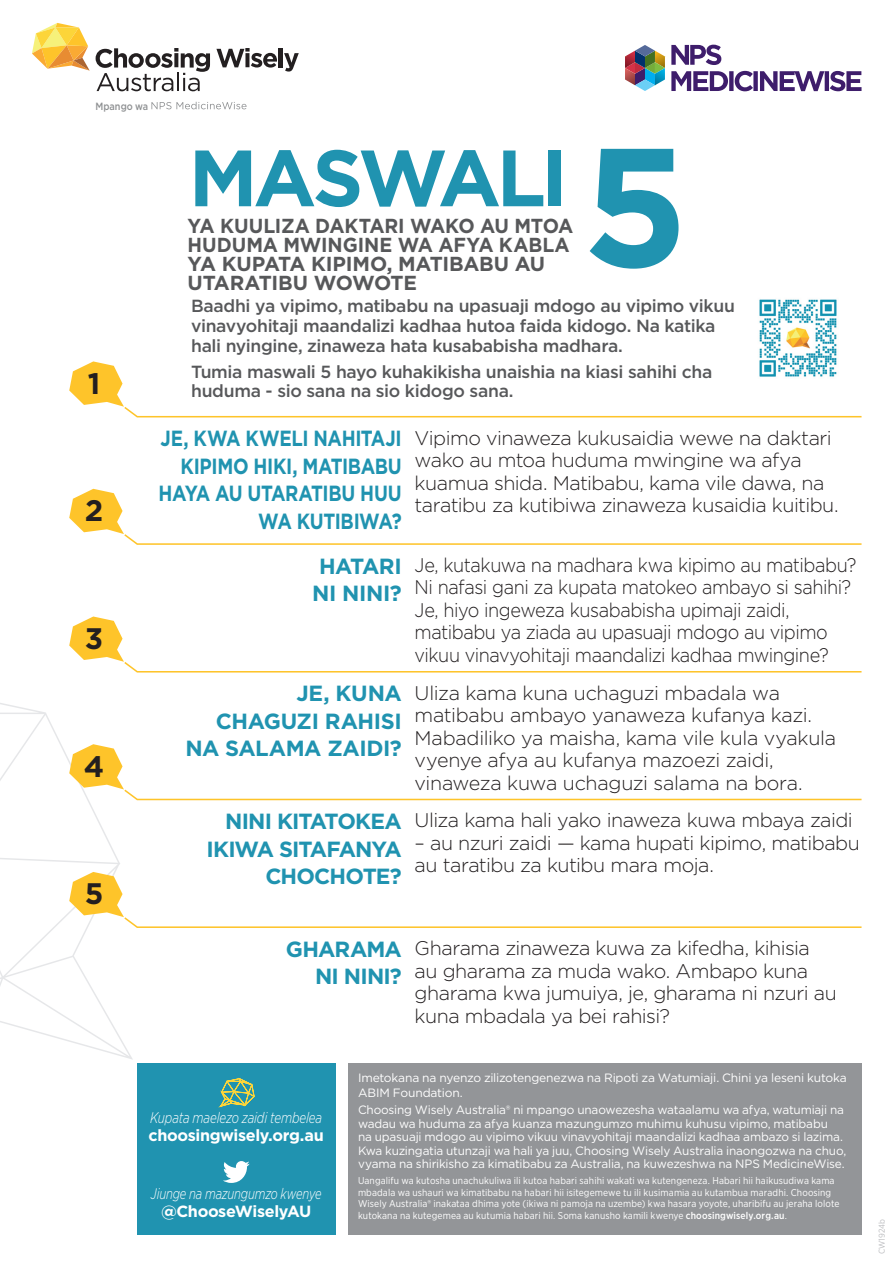
<style>
.page{position:relative;width:893px;height:1263px;background:#fff}
.page>*{position:absolute;margin:0;border:0;box-sizing:border-box;transform-origin:0 0}
.t1{font:700 79.65px "Gotham";letter-spacing:-.06em;color:#2093b0}
.t2{font:700 29.7px "Gotham";color:#231f20}
.t3{font:700 21.9px "Gotham";letter-spacing:-.025em;color:#2093b0}
.t4{font:700 21.9px/27.5px "Gotham";letter-spacing:-.025em;color:#2093b0;text-align:right;scale:.84 1}
.t5{font:700 21.9px "Gotham";letter-spacing:-.045em;color:#2093b0}
.t6{font:700 20.25px/18.8px "Gotham";letter-spacing:-.01em;color:#57585a;scale:.95 1}
.t7{font:300 19.8px/22.5px "Gotham";letter-spacing:-.025em;color:#231f20}
.t8{font:300 19.8px/22.5px "Gotham";letter-spacing:-.025em;color:#231f20;scale:.92 1}
.t9{font:500 17.55px/19.8px "Gotham";letter-spacing:-.02em;color:#57585a}
.t10{font:700 16.2px "Gotham";letter-spacing:-.025em;color:#fff}
.t11{font:italic 300 15.3px "Gotham Narrow";letter-spacing:-.01em;color:#fff;scale:.87 1}
.t12{font:italic 300 15.3px "Gotham Narrow";letter-spacing:-.01em;color:#fff;scale:.84 1}
.t13{font:12px/13.5px "Gotham";letter-spacing:-.015em;color:#fff}
.t14{font:500 10.5px "Gotham";letter-spacing:.005em;color:#8e9092;scale:.87 1}
.t15{font:9.9px/11.6px "Gotham Narrow";letter-spacing:.01em;color:#fff}
.t16{font:8.55px "Gotham Narrow";color:#bcbdc0}
.s1{font-weight:500}
</style>
<div class="page">
<svg style="left:0;top:703px;width:133px;height:357px"></svg>
<svg style="left:96px;top:48px;width:114px;height:43px"></svg>
<svg style="left:174px;top:53px;width:4px;height:14px"></svg>
<svg style="left:216px;top:48px;width:61px;height:20px"></svg>
<hr style="left:279px;top:48px;width:4px;height:19px;background:#231f20">
<svg style="left:284px;top:53px;width:15px;height:19px"></svg>
<svg style="left:32px;top:23px;width:58px;height:48px"></svg>
<svg style="left:69px;top:872px;width:793px;height:57px"></svg>
<svg style="left:69px;top:744px;width:793px;height:57px"></svg>
<svg style="left:69px;top:616px;width:793px;height:57px"></svg>
<svg style="left:69px;top:489px;width:793px;height:56px"></svg>
<svg style="left:69px;top:361px;width:793px;height:57px"></svg>
<svg style="left:625px;top:45px;width:40px;height:46px"></svg>
<svg style="left:671px;top:45px;width:190px;height:46px"></svg>
<div style="left:137px;top:1063px;width:198px;height:172px;background:#2093b0"></div>
<div style="left:348px;top:1063px;width:513px;height:172px;background:#939598"></div>
<svg style="left:220px;top:1078px;width:34px;height:28px"></svg>
<svg style="left:223px;top:1161px;width:27px;height:22px"></svg>
<svg style="left:151px;top:102px;width:96px;height:7px"></svg>
<svg style="left:590px;top:149px;width:88px;height:120px"></svg>
<img style="left:752px;top:299px;width:92px;height:85px">
<p class="t14" style="left:95px;top:99px;width:62px">Mpango wa</p>
<p class="t2" style="left:88px;top:364px;width:14px">1</p>
<p class="t2" style="left:85px;top:491px;width:20px">2</p>
<p class="t2" style="left:85px;top:619px;width:20px">3</p>
<p class="t2" style="left:84px;top:746px;width:22px">4</p>
<p class="t2" style="left:85px;top:874px;width:20px">5</p>
<p class="t1" style="left:189px;top:125px;width:380px">MASWALI</p>
<p class="t6" style="left:188px;top:217px;width:408px">YA KUULIZA DAKTARI WAKO AU MTOA<br>HUDUMA MWINGINE WA AFYA KABLA<br>YA KUPATA KIPIMO, MATIBABU AU<br>UTARATIBU WOWOTE</p>
<p class="t9" style="left:191px;top:296px;width:545px">Baadhi ya vipimo, matibabu na upasuaji mdogo au vipimo vikuu vinavyohitaji maandalizi kadhaa hutoa faida kidogo. Na katika hali nyingine, zinaweza hata kusababisha madhara.</p>
<p class="t9" style="left:191px;top:361px;width:523px">Tumia maswali 5 hayo kuhakikisha unaishia na kiasi sahihi cha huduma - sio sana na sio kidogo sana.</p>
<p class="t4" style="left:159px;top:425px;width:291px">JE, KWA KWELI NAHITAJI<br>KIPIMO HIKI, MATIBABU<br>HAYA AU UTARATIBU HUU<br>WA KUTIBIWA?</p>
<p class="t3" style="left:319px;top:551px;width:84px">HATARI</p>
<p class="t3" style="left:312px;top:579px;width:91px">NI NINI?</p>
<p class="t3" style="left:296px;top:679px;width:107px">JE, KUNA</p>
<p class="t3" style="left:216px;top:706px;width:187px">CHAGUZI RAHISI</p>
<p class="t3" style="left:185px;top:734px;width:218px">NA SALAMA ZAIDI?</p>
<p class="t3" style="left:225px;top:807px;width:178px">NINI KITATOKEA</p>
<p class="t5" style="left:207px;top:834px;width:197px">IKIWA SITAFANYA</p>
<p class="t5" style="left:265px;top:862px;width:138px">CHOCHOTE?</p>
<p class="t7" style="left:415px;top:426px;width:426px">Vipimo vinaweza kukusaidia wewe na daktari wako au mtoa huduma mwingine wa afya kuamua shida. Matibabu, kama vile dawa, na taratibu za kutibiwa zinaweza kusaidia kuitibu.</p>
<p class="t8" style="left:415px;top:553px;width:482px">Je, kutakuwa na madhara kwa kipimo au matibabu?<br>Ni nafasi gani za kupata matokeo ambayo si sahihi?<br>Je, hiyo ingeweza kusababisha upimaji zaidi, matibabu ya ziada au upasuaji mdogo au vipimo vikuu vinavyohitaji maandalizi kadhaa mwingine?</p>
<p class="t7" style="left:415px;top:681px;width:423px">Uliza kama kuna uchaguzi mbadala wa matibabu ambayo yanaweza kufanya kazi.<br>Mabadiliko ya maisha, kama vile kula vyakula vyenye afya au kufanya mazoezi zaidi, vinaweza kuwa uchaguzi salama na bora.</p>
<p class="t7" style="left:415px;top:808px;width:440px">Uliza kama hali yako inaweza kuwa mbaya zaidi</p>
<p class="t7" style="left:415px;top:831px;width:447px">– au nzuri zaidi — kama hupati kipimo, matibabu au taratibu za kutibu mara moja.</p>
<p class="t3" style="left:286px;top:934px;width:117px">GHARAMA</p>
<p class="t3" style="left:315px;top:962px;width:88px">NI NINI?</p>
<p class="t7" style="left:415px;top:936px;width:424px">Gharama zinaweza kuwa za kifedha, kihisia au gharama za muda wako. Ambapo kuna gharama kwa jumuiya, je, gharama ni nzuri au kuna mbadala ya bei rahisi?</p>
<p class="t11" style="left:150px;top:1108px;width:199px">Kupata maelezo zaidi tembelea</p>
<p class="t10" style="left:149px;top:1125px;width:177px">choosingwisely.org.au</p>
<p class="t12" style="left:151px;top:1184px;width:205px">Jiunge na mazungumzo kwenye</p>
<p class="t10" style="left:161px;top:1201px;width:152px">@ChooseWiselyAU</p>
<p class="t13" style="left:358px;top:1071px;width:490px;line-height:14.2px">Imetokana na nyenzo zilizotengenezwa na Ripoti za Watumiaji. Chini ya leseni kutoka<br>ABIM Foundation.</p>
<p class="t13" style="left:358px;top:1103px;width:490px">Choosing Wisely Australia® ni mpango unaowezesha wataalamu wa afya, watumiaji na wadau wa huduma za afya kuanza mazungumzo muhimu kuhusu vipimo, matibabu<br>na upasuaji mdogo au vipimo vikuu vinavyohitaji maandalizi kadhaa ambazo si lazima.<br>Kwa kuzingatia utunzaji wa hali ya juu, Choosing Wisely Australia inaongozwa na chuo, vyama na shirikisho za kimatibabu za Australia, na kuwezeshwa na NPS MedicineWise.</p>
<p class="t15" style="left:358px;top:1175px;width:483px">Uangalifu wa kutosha unachukuliwa ili kutoa habari sahihi wakati wa kutengeneza. Habari hii haikusudiwa kama mbadala wa ushauri wa kimatibabu na habari hii isitegemewe tu ili kusimamia au kutambua maradhi. Choosing Wisely Australia® inakataa dhima yote (ikiwa ni pamoja na uzembe) kwa hasara yoyote, uharibifu au jeraha lolote kutokana na kutegemea au kutumia habari hii. Soma kanusho kamili kwenye <span class="s1">choosingwisely.org.au</span>.</p>
<p class="t16" style="left:877px;top:1254px;width:36px;rotate:-90deg">CW1924b</p>
</div>
